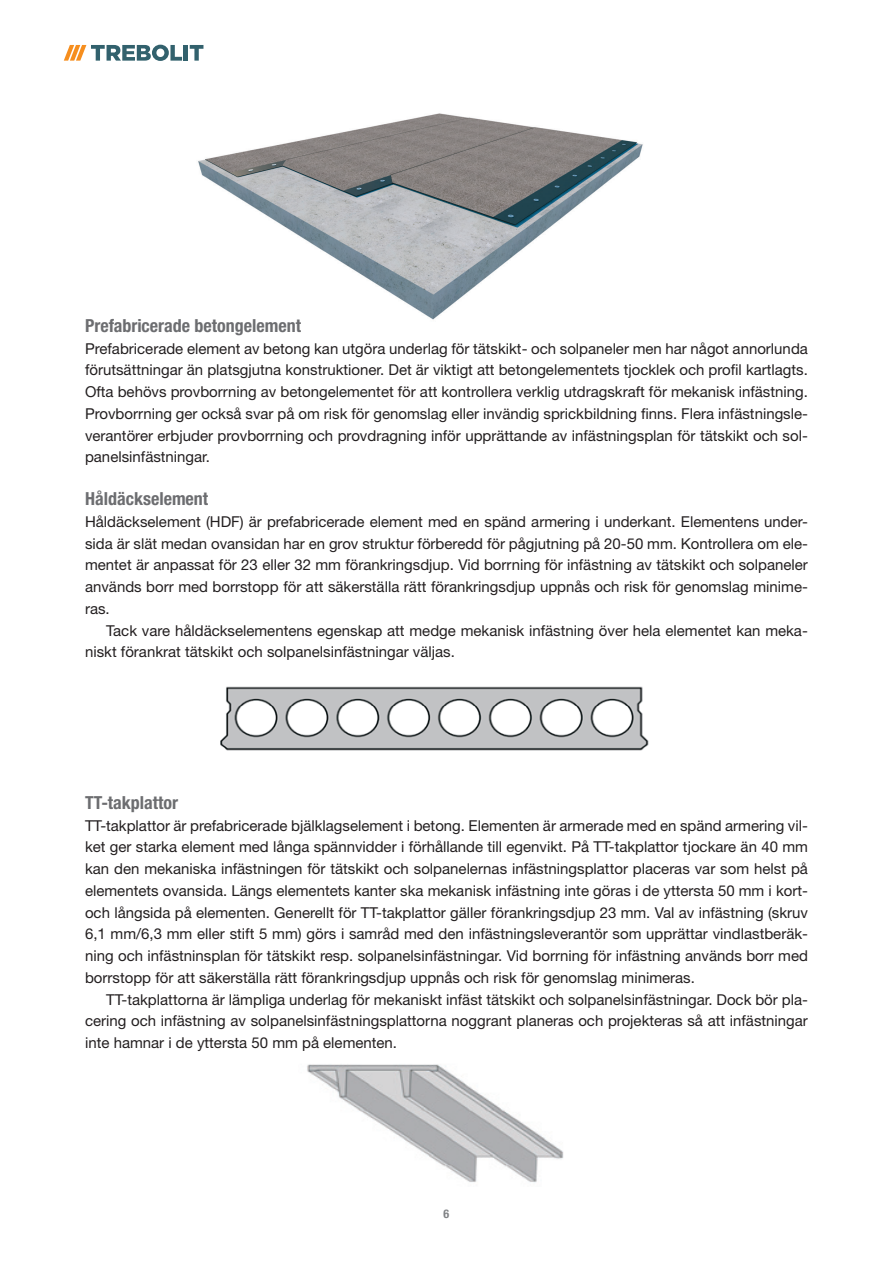
<style>
.page{position:relative;width:893px;height:1263px;background:#fff}
.page>*{position:absolute;margin:0;border:0;box-sizing:border-box;transform-origin:0 0}
.t1{font:700 condensed 18px "Helvetica Neue LT Std";color:#6c6d70}
.t2{font:15px/21.8px "Helvetica Neue LT Std";color:#231f20;text-align:justify}
.t3{font:700 condensed 12px "Helvetica Neue LT Std";color:#808285}
</style>
<div class="page">
<hr style="left:184px;top:45px;width:4px;height:16px;background:#32616d">
<svg style="left:190px;top:45px;width:13px;height:16px"></svg>
<svg style="left:64px;top:45px;width:118px;height:16px"></svg>
<img style="left:198px;top:113px;width:445px;height:207px">
<img style="left:307px;top:1064px;width:257px;height:119px">
<img style="left:220px;top:686px;width:429px;height:65px">
<p class="t1" style="left:85px;top:314px;width:218px">Prefabricerade betongelement</p>
<p class="t2" style="left:85px;top:337px;width:724px">Prefabricerade element av betong kan utgöra underlag för tätskikt- och solpaneler men har något annorlunda förutsättningar än platsgjutna konstruktioner. Det är viktigt att betongelementets tjocklek och profil kartlagts.<br>Ofta behövs provborrning av betongelementet för att kontrollera verklig utdragskraft för mekanisk infästning.<br>Provborrning ger också svar på om risk för genomslag eller invändig sprickbildning finns. Flera infästningsle&shy;verantörer erbjuder provborrning och provdragning inför upprättande av infästningsplan för tätskikt och sol&shy;panelsinfästningar.</p>
<p class="t1" style="left:85px;top:488px;width:125px">Håldäckselement</p>
<p class="t2" style="left:85px;top:510px;width:724px">Håldäckselement (HDF) är prefabricerade element med en spänd armering i underkant. Elementens under&shy;sida är slät medan ovansidan har en grov struktur förberedd för pågjutning på 20-50 mm. Kontrollera om ele&shy;mentet är anpassat för 23 eller 32 mm förankringsdjup. Vid borrning för infästning av tätskikt och solpaneler används borr med borrstopp för att säkerställa rätt förankringsdjup uppnås och risk för genomslag minime&shy;ras.</p>
<p class="t2" style="left:85px;top:619px;width:724px;text-indent:21px">Tack vare håldäckselementens egenskap att medge mekanisk infästning över hela elementet kan meka&shy;niskt förankrat tätskikt och solpanelsinfästningar väljas.</p>
<p class="t1" style="left:85px;top:791px;width:95px">TT-takplattor</p>
<p class="t2" style="left:85px;top:814px;width:724px">TT-takplattor är prefabricerade bjälklagselement i betong. Elementen är armerade med en spänd armering vil&shy;ket ger starka element med långa spännvidder i förhållande till egenvikt. På TT-takplattor tjockare än 40 mm kan den mekaniska infästningen för tätskikt och solpanelernas infästningsplattor placeras var som helst på elementets ovansida. Längs elementets kanter ska mekanisk infästning inte göras i de yttersta 50 mm i kort&shy;och långsida på elementen. Generellt för TT-takplattor gäller förankringsdjup 23 mm. Val av infästning (skruv 6,1 mm/6,3 mm eller stift 5 mm) görs i samråd med den infästningsleverantör som upprättar vindlastberäk&shy;ning och infästninsplan för tätskikt resp. solpanelsinfästningar. Vid borrning för infästning används borr med borrstopp för att säkerställa rätt förankringsdjup uppnås och risk för genomslag minimeras.</p>
<p class="t2" style="left:85px;top:988px;width:724px;text-indent:21px">TT-takplattorna är lämpliga underlag för mekaniskt infäst tätskikt och solpanelsinfästningar. Dock bör pla&shy;cering och infästning av solpanelsinfästningsplattorna noggrant planeras och projekteras så att infästningar inte hamnar i de yttersta 50 mm på elementen.</p>
<p class="t3" style="left:444px;top:1207px;width:7px">6</p>
</div>
